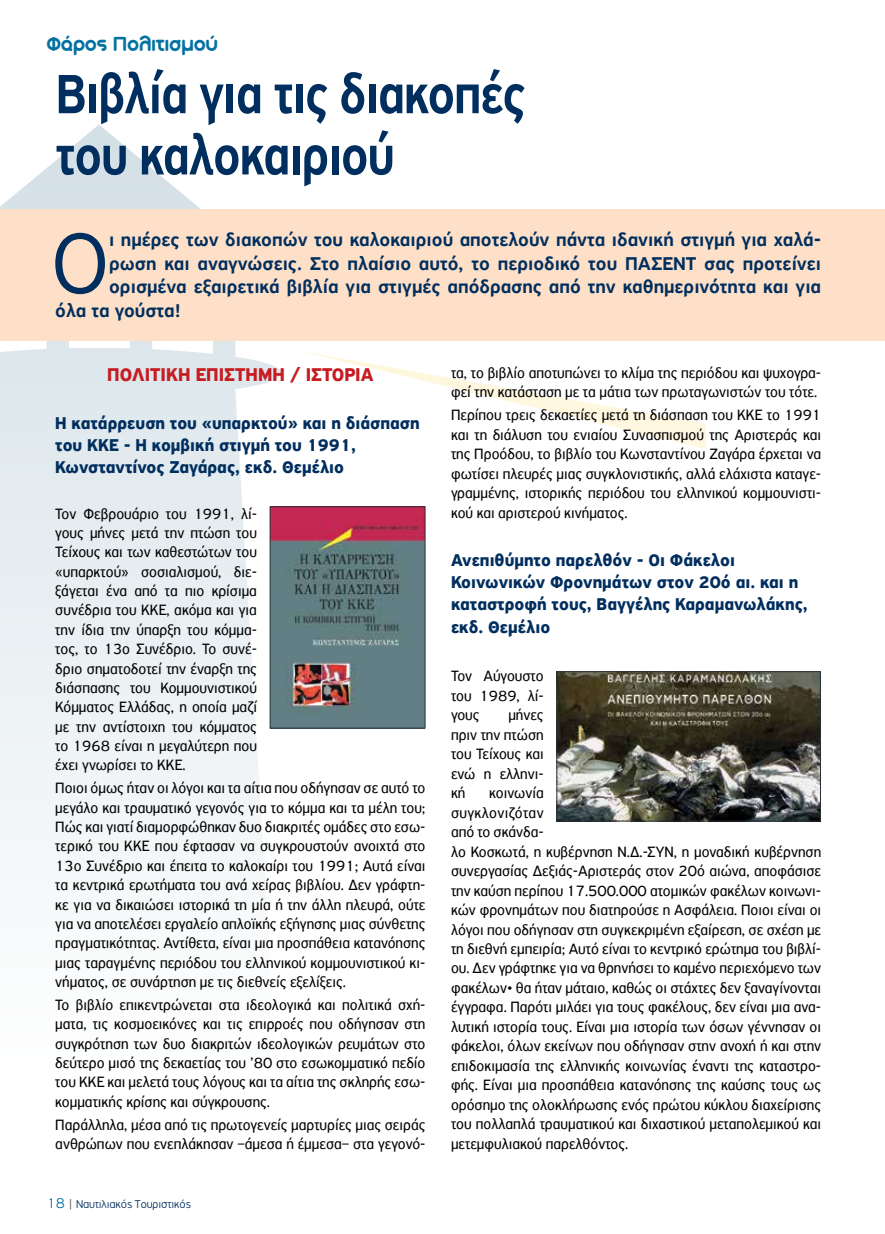
<style>
.page{position:relative;width:885px;height:1234px;background:#fff}
.page>*{position:absolute;margin:0;border:0;box-sizing:border-box;transform-origin:0 0}
.t1{font:300 91.35px "PF Highway Sans Pro";color:#002e5e}
.t2{font:500 58.65px/61.2px "PF Highway Sans Pro";letter-spacing:-.02em;color:#002e5e;scale:.85 1}
.t3{font:22.05px "Aka Acid GR Soft Ice Cream";letter-spacing:.01em;color:#0472a1;scale:.95 1}
.t4{font:500 19.5px "PF Highway Sans Pro";color:#002e5e}
.t5{font:700 19.5px "PF Highway Sans Pro";color:#c61d23;scale:.95 1}
.t6{font:700 18px/22.2px "PF Highway Sans Pro";color:#002e5e;scale:.95 1}
.t7{font:15.75px/19.5px "PF Highway Sans Pro";color:#000;text-align:justify;scale:.95 1}
.t8{font:300 12px "PF Highway Gothic";letter-spacing:-.01em;color:#002e5e}
.s1{font-size:15px;color:#0472a1}
.s2{color:#525451}
</style>
<div class="page">
<svg style="left:0;top:125px;width:301px;height:740px;fill:#ecf1f4"></svg>
<svg style="left:306px;top:352px;width:399px;height:97px"></svg>
<div style="left:0;top:209px;width:884px;height:132px;background:#fee0c8"></div>
<img style="left:272px;top:508px;width:151px;height:218px">
<div style="left:270px;top:506px;width:155px;height:222px;border:1px solid #292e38"></div>
<img style="left:558px;top:673px;width:260px;height:146px">
<div style="left:556px;top:671px;width:264px;height:150px;border:1px solid #292e38"></div>
<h3 class="t3" style="left:47px;top:32px;width:181px">Φάρος Πολιτισμού</h3>
<h2 class="t2" style="left:56px;top:64px;width:554px">Βιβλία για τις διακοπές του καλοκαιριού</h2>
<h1 class="t1" style="left:51px;top:210px;width:60px">Ο</h1>
<p class="t4" style="left:109px;top:228px;width:713px">ι ημέρες των διακοπών του καλοκαιριού αποτελούν πάντα ιδανική στιγμή για χαλά-</p>
<p class="t4" style="left:109px;top:252px;width:713px">ρωση και αναγνώσεις. Στο πλαίσιο αυτό, το περιοδικό του ΠΑΣΕΝΤ σας προτείνει</p>
<p class="t4" style="left:109px;top:275px;width:713px">ορισμένα εξαιρετικά βιβλία για στιγμές απόδρασης από την καθημερινότητα και για</p>
<p class="t4" style="left:55px;top:299px;width:127px">όλα τα γούστα!</p>
<p class="t5" style="left:107px;top:362px;width:282px">ΠΟΛΙΤΙΚΉ ΕΠΙΣΤΉΜΗ / ΙΣΤΟΡΊΑ</p>
<p class="t6" style="left:55px;top:412px;width:385px">Η κατάρρευση του «υπαρκτού» και η διάσπαση του ΚΚΕ - Η κομβική στιγμή του 1991,<br>Κωνσταντίνος Ζαγάρας, εκδ. Θεμέλιο</p>
<p class="t7" style="left:55px;top:503px;width:214px">Τον Φεβρουάριο του 1991, λί&shy;γους μήνες μετά την πτώση του Τείχους και των καθεστώτων του «υπαρκτού» σοσιαλισμού, διε&shy;ξάγεται ένα από τα πιο κρίσιμα συνέδρια του ΚΚΕ, ακόμα και για την ίδια την ύπαρξη του κόμμα&shy;τος, το 13ο Συνέδριο. Το συνέ&shy;δριο σηματοδοτεί την έναρξη της διάσπασης του Κομμουνιστικού Κόμματος Ελλάδας, η οποία μαζί με την αντίστοιχη του κόμματος το 1968 είναι η μεγαλύτερη που έχει γνωρίσει το ΚΚΕ.</p>
<p class="t7" style="left:55px;top:778px;width:391px">Ποιοι όμως ήταν οι λόγοι και τα αίτια που οδήγησαν σε αυτό το μεγάλο και τραυματικό γεγονός για το κόμμα και τα μέλη του; Πώς και γιατί διαμορφώθηκαν δυο διακριτές ομάδες στο εσω&shy;τερικό του ΚΚΕ που έφτασαν να συγκρουστούν ανοιχτά στο 13ο Συνέδριο και έπειτα το καλοκαίρι του 1991; Αυτά είναι τα κεντρικά ερωτήματα του ανά χείρας βιβλίου. Δεν γράφτη&shy;κε για να δικαιώσει ιστορικά τη μία ή την άλλη πλευρά, ούτε για να αποτελέσει εργαλείο απλοϊκής εξήγησης μιας σύνθετης πραγματικότητας. Αντίθετα, είναι μια προσπάθεια κατανόησης μιας ταραγμένης περιόδου του ελληνικού κομμουνιστικού κι&shy;νήματος, σε συνάρτηση με τις διεθνείς εξελίξεις.</p>
<p class="t7" style="left:55px;top:994px;width:391px">Το βιβλίο επικεντρώνεται στα ιδεολογικά και πολιτικά σχή&shy;ματα, τις κοσμοεικόνες και τις επιρροές που οδήγησαν στη συγκρότηση των δυο διακριτών ιδεολογικών ρευμάτων στο δεύτερο μισό της δεκαετίας του ’80 στο εσωκομματικό πεδίο του ΚΚΕ και μελετά τους λόγους και τα αίτια της σκληρής εσω&shy;κομματικής κρίσης και σύγκρουσης.</p>
<p class="t7" style="left:55px;top:1114px;width:391px">Παράλληλα, μέσα από τις πρωτογενείς μαρτυρίες μιας σειράς ανθρώπων που ενεπλάκησαν –άμεσα ή έμμεσα– στα γεγονό-</p>
<p class="t8" style="left:47px;top:1197px;width:146px"><span class="s1">18</span> <span class="s2">|</span> Ναυτιλιακός Τουριστικός</p>
<p class="t7" style="left:451px;top:363px;width:391px">τα, το βιβλίο αποτυπώνει το κλίμα της περιόδου και ψυχογρα&shy;φεί την κατάσταση με τα μάτια των πρωταγωνιστών του τότε.</p>
<p class="t7" style="left:451px;top:405px;width:391px">Περίπου τρεις δεκαετίες μετά τη διάσπαση του ΚΚΕ το 1991 και τη διάλυση του ενιαίου Συνασπισμού της Αριστεράς και της Προόδου, το βιβλίο του Κωνσταντίνου Ζαγάρα έρχεται να φωτίσει πλευρές μιας συγκλονιστικής, αλλά ελάχιστα καταγε&shy;γραμμένης, ιστορικής περιόδου του ελληνικού κομμουνιστι&shy;κού και αριστερού κινήματος.</p>
<p class="t6" style="left:451px;top:549px;width:377px">Ανεπιθύμητο παρελθόν - Οι Φάκελοι<br>Κοινωνικών Φρονημάτων στον 20ό αι. και η καταστροφή τους, Βαγγέλης Καραμανωλάκης, εκδ. Θεμέλιο</p>
<p class="t7" style="left:451px;top:666px;width:99px">Τον Αύγουστο του 1989, λί&shy;γους</p>
<p class="t7" style="left:451px;top:705px;width:99px;text-indent:57px">μήνες πριν την πτώση του Τείχους και ενώ η ελληνι&shy;κή</p>
<p class="t7" style="left:451px;top:783px;width:391px;text-align:left;text-indent:38px">κοινωνία<br>συγκλονιζόταν<br>από το σκάνδα-<br>λο Κοσκωτά, η κυβέρνηση Ν.Δ.-ΣΥΝ, η μοναδική κυβέρνηση συνεργασίας Δεξιάς-Αριστεράς στον 20ό αιώνα, αποφάσισε την καύση περίπου 17.500.000 ατομικών φακέλων κοινωνι&shy;κών φρονημάτων που διατηρούσε η Ασφάλεια. Ποιοι είναι οι λόγοι που οδήγησαν στη συγκεκριμένη εξαίρεση, σε σχέση με τη διεθνή εμπειρία; Αυτό είναι το κεντρικό ερώτημα του βιβλί&shy;ου. Δεν γράφτηκε για να θρηνήσει το καμένο περιεχόμενο των φακέλων• θα ήταν μάταιο, καθώς οι στάχτες δεν ξαναγίνονται έγγραφα. Παρότι μιλάει για τους φακέλους, δεν είναι μια ανα&shy;λυτική ιστορία τους. Είναι μια ιστορία των όσων γέννησαν οι φάκελοι, όλων εκείνων που οδήγησαν στην ανοχή ή και στην επιδοκιμασία της ελληνικής κοινωνίας έναντι της καταστρο&shy;φής. Είναι μια προσπάθεια κατανόησης της καύσης τους ως ορόσημο της ολοκλήρωσης ενός πρώτου κύκλου διαχείρισης του πολλαπλά τραυματικού και διχαστικού μεταπολεμικού και μετεμφυλιακού παρελθόντος.</p>
</div>
